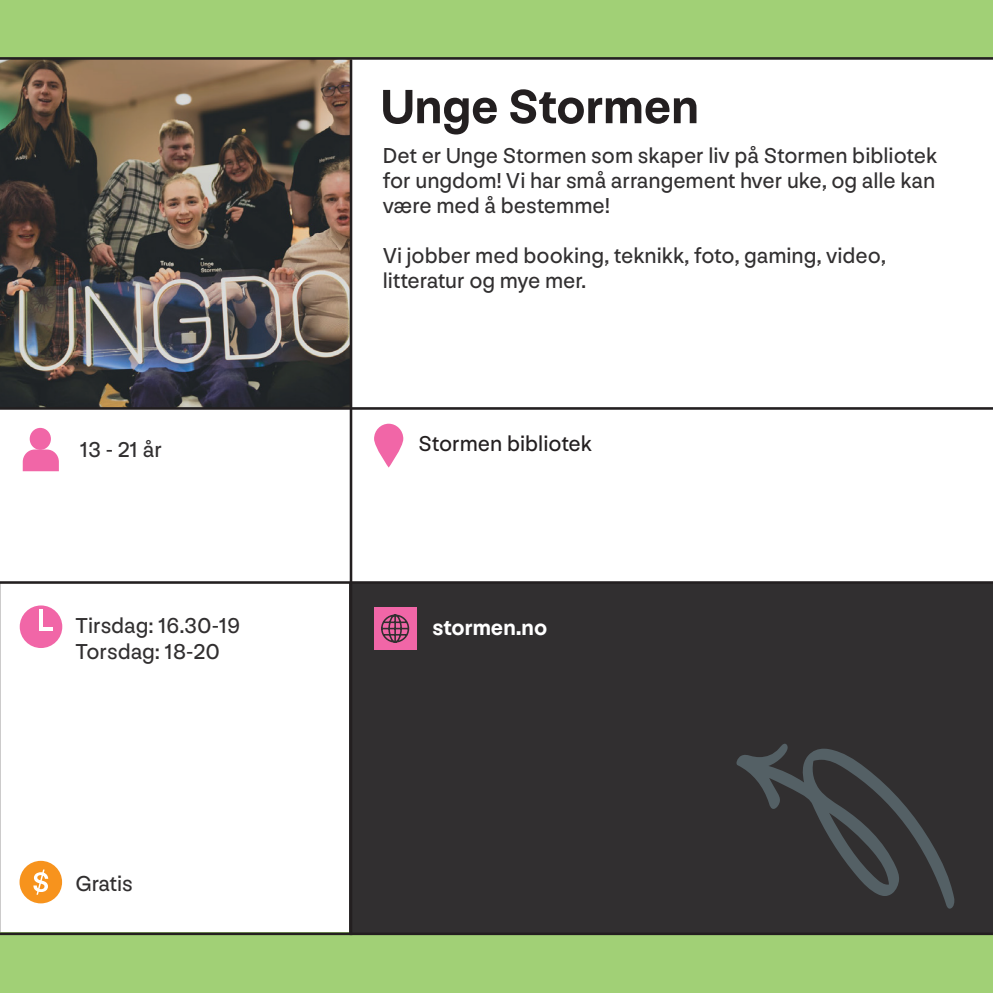
<style>
.page{position:relative;width:993px;height:993px;background:#fff}
.page>*{position:absolute;margin:0;border:0;box-sizing:border-box;transform-origin:0 0}
.t1{font:700 50px "NN Nouvelle Grotesk";color:#231f20}
.t2{font:22.5px/25px "NN Nouvelle Grotesk";color:#312f30}
.t3{font:22.5px "NN Nouvelle Grotesk";color:#231f20}
.t4{font:700 22.5px "NN Nouvelle Grotesk";color:#fff}
</style>
<div class="page">
<img style="left:0;top:60px;width:349px;height:347px">
<div style="left:0;top:932px;width:992px;height:60px;background:#a1d076"></div>
<div style="left:0;top:0;width:992px;height:58px;background:#a1d076"></div>
<div style="left:349px;top:582px;width:643px;height:351px;background:#312f30"></div>
<svg style="left:736px;top:743px;width:218px;height:165px"></svg>
<svg style="left:374px;top:423px;width:29px;height:44px"></svg>
<div style="left:30px;top:428px;width:21px;height:21px;background:#f166a7;border-radius:50%"></div>
<svg style="left:23px;top:449px;width:36px;height:22px"></svg>
<div style="left:20px;top:605px;width:42px;height:42px;background:#f166a7;border-radius:50%"></div>
<hr style="left:39px;top:609px;width:4px;height:18px;background:#fff">
<hr style="left:39px;top:627px;width:14px;height:3px;background:#fff">
<div style="left:374px;top:607px;width:42px;height:42px;background:#f166a7"></div>
<svg style="left:381px;top:614px;width:29px;height:29px"></svg>
<div style="left:20px;top:860px;width:42px;height:43px;background:#f7931d;border-radius:50%"></div>
<svg style="left:33px;top:869px;width:15px;height:25px"></svg>
<hr style="left:349px;top:60px;width:3px;height:874px;background:#231f20">
<hr style="left:0;top:57px;width:992px;height:3px;background:#231f20">
<hr style="left:0;top:407px;width:992px;height:2px;background:#231f20">
<hr style="left:0;top:581px;width:992px;height:2px;background:#231f20">
<hr style="left:0;top:932px;width:992px;height:2px;background:#231f20">
<p class="t2" style="left:80px;top:436px;width:83px">13 - 21 år</p>
<p class="t2" style="left:75px;top:612px;width:166px;line-height:25.8px">Tirsdag: 16.30-19<br>Torsdag: 18-20</p>
<p class="t2" style="left:75px;top:870px;width:59px">Gratis</p>
<h1 class="t1" style="left:381px;top:77px;width:319px">Unge Stormen</h1>
<p class="t2" style="left:382px;top:143px;width:556px;text-align:justify">Det er Unge Stormen som skaper liv på Stormen bibliotek for ungdom! Vi har små arrangement hver uke, og alle kan være med å bestemme!</p>
<p class="t2" style="left:382px;top:243px;width:505px">Vi jobber med booking, teknikk, foto, gaming, video, litteratur og mye mer.</p>
<p class="t3" style="left:418px;top:431px;width:175px">Stormen bibliotek</p>
<p class="t4" style="left:432px;top:614px;width:116px">stormen.no</p>
</div>
